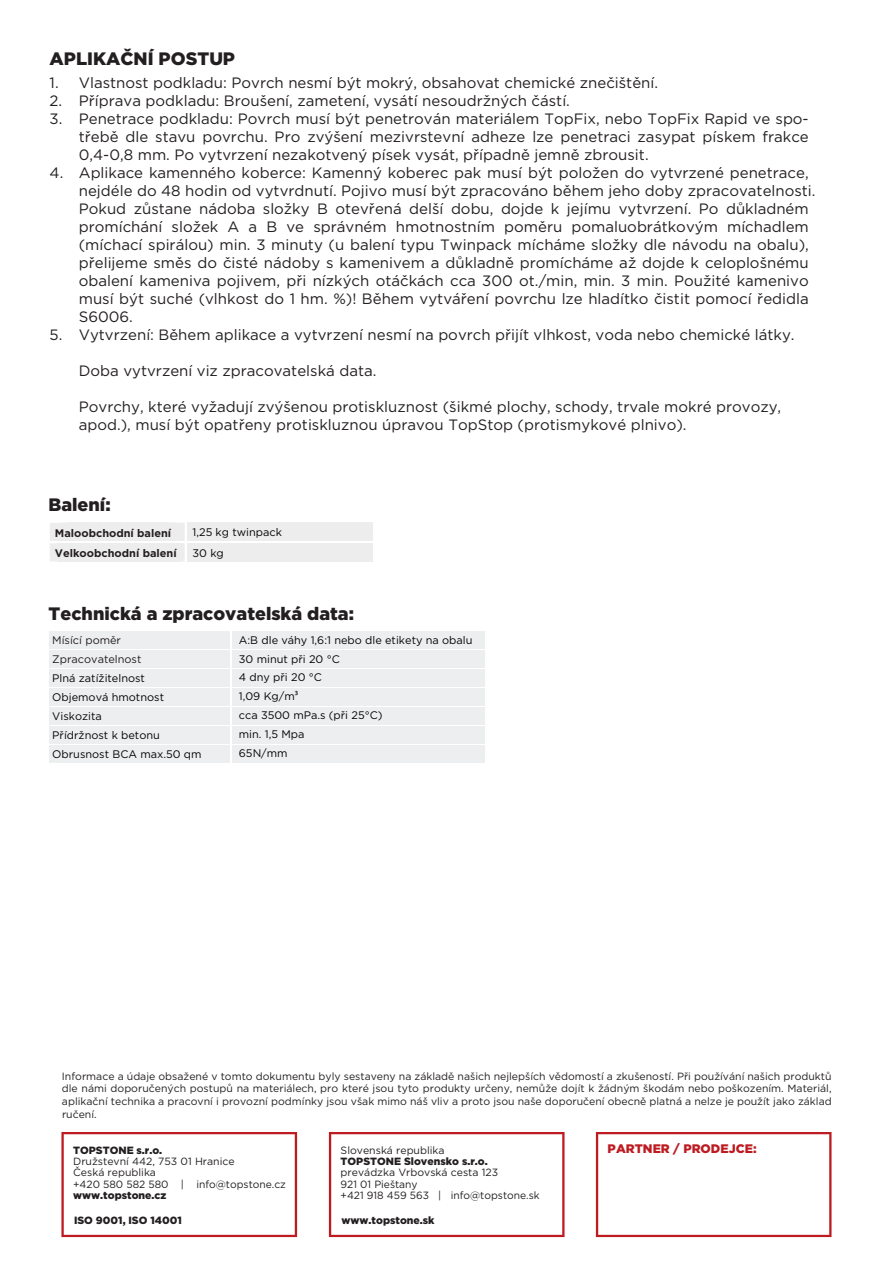
<style>
.page{position:relative;width:893px;height:1263px;background:#fff}
.page>*{position:absolute;margin:0;border:0;box-sizing:border-box;transform-origin:0 0}
.t1{font:900 18px "Gotham";color:#231f20}
.t2{font:15px/18px "Gotham";color:#231f20}
.t3{font:900 12.45px "Gotham";color:#be1b21}
.t4{font:10.95px/18.9px "Gotham";color:#030505}
.t5{font:700 10.95px "Gotham";color:#231f20}
.t6{font:10.95px/18.9px "Gotham";color:#221e1f}
.t7{font:10.95px "Gotham";color:#020304}
.t8{font:10.5px/12.6px "Gotham";color:#231f20}
.t9{font:900 10.5px "Gotham";color:#231f20}
.s1{font-family:"Myriad Pro"}
</style>
<div class="page">
<svg style="left:61px;top:1132px;width:236px;height:105px"></svg>
<svg style="left:329px;top:1132px;width:235px;height:105px"></svg>
<svg style="left:596px;top:1132px;width:235px;height:105px"></svg>
<div style="left:187px;top:523px;width:186px;height:18px;background:#eeedee"></div>
<div style="left:50px;top:523px;width:135px;height:18px;background:#eeedee"></div>
<div style="left:187px;top:543px;width:186px;height:18px;background:#eeedee"></div>
<div style="left:50px;top:543px;width:135px;height:18px;background:#eeedee"></div>
<div style="left:50px;top:631px;width:180px;height:18px;background:#edeeef"></div>
<div style="left:50px;top:650px;width:180px;height:18px;background:#edeeef"></div>
<div style="left:50px;top:669px;width:180px;height:18px;background:#edeeef"></div>
<div style="left:50px;top:688px;width:180px;height:18px;background:#edeeef"></div>
<div style="left:233px;top:631px;width:252px;height:18px;background:#edeeef"></div>
<div style="left:233px;top:650px;width:252px;height:18px;background:#edeeef"></div>
<div style="left:233px;top:669px;width:252px;height:18px;background:#edeeef"></div>
<div style="left:233px;top:688px;width:252px;height:18px;background:#edeeef"></div>
<div style="left:50px;top:707px;width:180px;height:18px;background:#edeeef"></div>
<div style="left:50px;top:726px;width:180px;height:18px;background:#edeeef"></div>
<div style="left:233px;top:707px;width:252px;height:18px;background:#edeeef"></div>
<div style="left:233px;top:726px;width:252px;height:18px;background:#edeeef"></div>
<div style="left:50px;top:745px;width:180px;height:18px;background:#edeeef"></div>
<div style="left:233px;top:745px;width:252px;height:18px;background:#edeeef"></div>
<p class="t1" style="left:50px;top:47px;width:187px">APLIKAČNÍ POSTUP</p>
<p class="t2" style="left:79px;top:73px;width:738px">Vlastnost podkladu: Povrch nesmí být mokrý, obsahovat chemické znečištění.<br>Příprava podkladu: Broušení, zametení, vysátí nesoudržných částí.<br>Penetrace podkladu: Povrch musí být penetrován materiálem TopFix, nebo TopFix Rapid ve spo&shy;třebě dle stavu povrchu. Pro zvýšení mezivrstevní adheze lze penetraci zasypat pískem frakce 0,4-0,8 mm. Po vytvrzení nezakotvený písek vysát, případně jemně zbrousit.<br>Aplikace kamenného koberce: Kamenný koberec pak musí být položen do vytvrzené penetrace, nejdéle do 48 hodin od vytvrdnutí. Pojivo musí být zpracováno během jeho doby zpracovatelnosti.<br>Pokud zůstane nádoba složky B otevřená delší dobu, dojde k jejímu vytvrzení. Po důkladném promíchání složek A a B ve správném hmotnostním poměru pomaluobrátkovým míchadlem (míchací spirálou) min. 3 minuty (u balení typu Twinpack mícháme složky dle návodu na obalu), přelijeme směs do čisté nádoby s kamenivem a důkladně promícháme až dojde k celoplošnému obalení kameniva pojivem, při nízkých otáčkách cca 300 ot./min, min. 3 min. Použité kamenivo musí být suché (vlhkost do 1 hm. %)! Během vytváření povrchu lze hladítko čistit pomocí ředidla S6006.<br>Vytvrzení: Během aplikace a vytvrzení nesmí na povrch přijít vlhkost, voda nebo chemické látky.</p>
<p class="t2" style="left:79px;top:361px;width:299px">Doba vytvrzení viz zpracovatelská data.</p>
<p class="t2" style="left:79px;top:397px;width:704px">Povrchy, které vyžadují zvýšenou protiskluznost (šikmé plochy, schody, trvale mokré provozy, apod.), musí být opatřeny protiskluznou úpravou TopStop (protismykové plnivo).</p>
<p class="t2" style="left:50px;top:73px;width:14px">1.<br>2.<br>3.</p>
<p class="t2" style="left:50px;top:163px;width:15px">4.</p>
<p class="t2" style="left:50px;top:325px;width:14px">5.</p>
<p class="t1" style="left:49px;top:492px;width:64px">Balení:</p>
<p class="t5" style="left:55px;top:525px;width:118px">Maloobchodní balení</p>
<p class="t7" style="left:192px;top:525px;width:91px">1,25 kg twinpack</p>
<p class="t5" style="left:55px;top:546px;width:123px">Velkoobchodní balení</p>
<p class="t7" style="left:192px;top:546px;width:33px">30 kg</p>
<p class="t1" style="left:49px;top:601px;width:307px">Technická a zpracovatelská data:</p>
<p class="t6" style="left:52px;top:630px;width:91px">Mísící poměr<br>Zpracovatelnost</p>
<p class="t4" style="left:52px;top:668px;width:113px">Plná zatížitelnost<br>Objemová hmotnost</p>
<p class="t4" style="left:52px;top:706px;width:151px">Viskozita<br>Přídržnost k betonu<br>Obrusnost BCA max.50 qm</p>
<p class="t4" style="left:239px;top:630px;width:235px">A:B dle váhy 1,6:1 nebo dle etikety na obalu<br>30 minut při 20 °C<br>4 dny při 20 °C<br>1,09 Kg/m<span class="s1">³</span></p>
<p class="t4" style="left:239px;top:706px;width:145px">cca 3500 mPa.s (při 25°C) min. 1,5 Mpa</p>
<p class="t4" style="left:239px;top:744px;width:50px">65N/mm</p>
<p class="t8" style="left:62px;top:1069px;width:771px;text-align:justify">Informace a údaje obsažené v tomto dokumentu byly sestaveny na základě našich nejlepších vědomostí a zkušeností. Při používání našich produktů dle námi doporučených postupů na materiálech, pro které jsou tyto produkty určeny, nemůže dojít k žádným škodám nebo poškozením. Materiál, aplikační technika a pracovní i provozní podmínky jsou však mimo náš vliv a proto jsou naše doporučení obecně platná a nelze je použít jako základ ručení.</p>
<p class="t9" style="left:73px;top:1143px;width:91px">TOPSTONE s.r.o.</p>
<p class="t8" style="left:73px;top:1155px;width:214px;line-height:11.2px">Družstevní 442, 753 01 Hranice<br>Česká republika<br>+420 580 582 580 | info@topstone.cz</p>
<p class="t9" style="left:73px;top:1188px;width:95px">www.topstone.cz</p>
<p class="t9" style="left:74px;top:1213px;width:109px">ISO 9001, ISO 14001</p>
<p class="t8" style="left:341px;top:1143px;width:106px">Slovenská republika</p>
<p class="t9" style="left:341px;top:1154px;width:149px">TOPSTONE Slovensko s.r.o.</p>
<p class="t8" style="left:341px;top:1167px;width:201px;line-height:11.4px">prevádzka Vrbovská cesta 123<br>921 01 Pieštany<br>+421 918 459 563 | info@topstone.sk</p>
<p class="t9" style="left:341px;top:1213px;width:95px">www.topstone.sk</p>
<p class="t3" style="left:608px;top:1140px;width:150px">PARTNER / PRODEJCE:</p>
</div>
